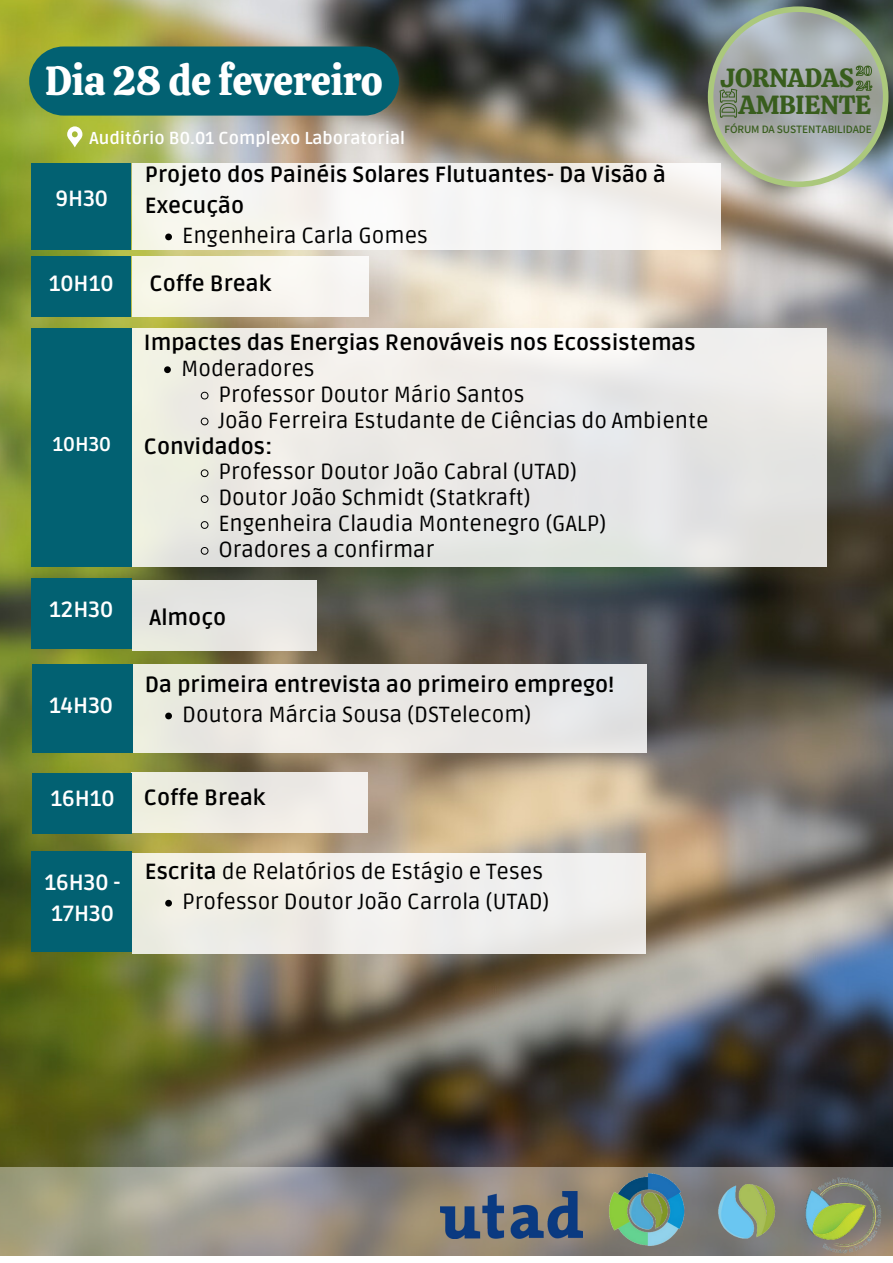
<style>
.page{position:relative;width:893px;height:1263px;background:#fff}
.page>*{position:absolute;margin:0;border:0;box-sizing:border-box;transform-origin:0 0}
.t1{font:40.42px "Calistoga";letter-spacing:-.01em;color:#fff}
.t2{font:26.17px "Calistoga";letter-spacing:-.01em;color:#385d1d}
.t3{font:700 21.98px/30.4px "Ruda";color:#fff;text-align:center}
.t4{font:21.9px "Ruda";color:#000}
.t5{font:700 21.9px/30.4px "Ruda";color:#000}
.t6{font:700 19.88px "Ruda";color:#fff}
.t7{font:700 17.25px "Ruda";color:#fff}
.t8{font:500 10.05px "Source Han Sans JP";letter-spacing:-.01em;color:#385d1d}
.s1{font-weight:700}
</style>
<div class="page">
<img style="left:0;top:0;width:893px;height:1167px">
<svg style="left:708px;top:6px;width:180px;height:181px;background:#9ea7a0"></svg>
<div style="left:29px;top:47px;width:370px;height:69px;background:#026172;border-radius:35px"></div>
<div style="left:132px;top:256px;width:237px;height:60px;background:#f7f5ed"></div>
<div style="left:31px;top:256px;width:100px;height:60px;background:#026172"></div>
<svg style="left:0;top:1167px;width:787px;height:89px;background:#9a9486"></svg>
<img style="left:787px;top:1151px;width:106px;height:105px">
<img style="left:708px;top:1170px;width:79px;height:79px">
<img style="left:605px;top:1170px;width:81px;height:79px">
<div style="left:132px;top:163px;width:589px;height:87px;background:linear-gradient(to right,#f7f7f1,#f4f2f1)"></div>
<div style="left:31px;top:163px;width:100px;height:87px;background:#026172"></div>
<svg style="left:165px;top:234px;width:7px;height:6px"></svg>
<div style="left:131px;top:328px;width:695px;height:239px;background:#ebe9e6"></div>
<div style="left:31px;top:328px;width:100px;height:239px;background:#026172"></div>
<svg style="left:164px;top:366px;width:7px;height:7px"></svg>
<svg style="left:201px;top:392px;width:8px;height:8px"></svg>
<svg style="left:201px;top:417px;width:8px;height:8px"></svg>
<svg style="left:201px;top:469px;width:8px;height:8px"></svg>
<svg style="left:201px;top:495px;width:8px;height:8px"></svg>
<svg style="left:201px;top:521px;width:8px;height:8px"></svg>
<svg style="left:201px;top:547px;width:8px;height:8px"></svg>
<div style="left:132px;top:580px;width:185px;height:71px;background:#e5e5e1"></div>
<div style="left:31px;top:578px;width:100px;height:70px;background:#026172"></div>
<div style="left:132px;top:664px;width:514px;height:89px;background:#e9e7e4"></div>
<div style="left:32px;top:664px;width:100px;height:89px;background:#026172"></div>
<svg style="left:165px;top:713px;width:7px;height:6px"></svg>
<div style="left:131px;top:773px;width:237px;height:60px;background:#eeece3"></div>
<div style="left:32px;top:773px;width:100px;height:60px;background:#026172"></div>
<div style="left:132px;top:853px;width:513px;height:101px;background:#f0efeb"></div>
<div style="left:32px;top:851px;width:100px;height:100px;background:#026172"></div>
<svg style="left:165px;top:900px;width:7px;height:6px"></svg>
<img style="left:440px;top:1191px;width:143px;height:48px">
<svg style="left:67px;top:126px;width:15px;height:21px"></svg>
<h2 class="t1" style="left:45px;top:55px;width:339px">Dia 28 de fevereiro</h2>
<p class="t7" style="left:89px;top:128px;width:317px">Auditório B0.01 Complexo Laboratorial</p>
<h5 class="t3" style="left:56px;top:184px;width:54px">9H30</h5>
<h3 class="t5" style="left:145px;top:160px;width:522px">Projeto dos Painéis Solares Flutuantes- Da Visão à<br>Execução</h3>
<h3 class="t4" style="left:182px;top:223px;width:247px">Engenheira Carla Gomes</h3>
<p class="t3" style="left:49px;top:269px;width:66px">10H10</p>
<h1 class="t5" style="left:150px;top:269px;width:123px">Coffe Break</h1>
<p class="t2" style="left:720px;top:60px;width:135px">JORNADAS</p>
<h2 class="t2" style="left:739px;top:88px;width:134px">AMBIENTE</h2>
<h4 class="t8" style="left:724px;top:122px;width:149px">FÓRUM DA SUSTENTABILIDADE</h4>
<p class="t6" style="left:53px;top:433px;width:60px">10H30</p>
<h3 class="t5" style="left:144px;top:328px;width:553px">Impactes das Energias Renováveis nos Ecossistemas</h3>
<h5 class="t4" style="left:181px;top:356px;width:135px">Moderadores</h5>
<p class="t4" style="left:218px;top:382px;width:308px">Professor Doutor Mário Santos</p>
<p class="t4" style="left:218px;top:407px;width:491px">João Ferreira Estudante de Ciências do Ambiente</p>
<p class="t5" style="left:144px;top:431px;width:130px">Convidados:</p>
<h5 class="t4" style="left:218px;top:459px;width:360px">Professor Doutor João Cabral (UTAD)</h5>
<p class="t4" style="left:218px;top:485px;width:314px">Doutor João Schmidt (Statkraft)</p>
<p class="t4" style="left:218px;top:511px;width:389px">Engenheira Claudia Montenegro (GALP)</p>
<p class="t4" style="left:218px;top:537px;width:217px">Oradores a confirmar</p>
<h5 class="t3" style="left:49px;top:595px;width:65px">12H30</h5>
<p class="t5" style="left:150px;top:603px;width:78px">Almoço</p>
<p class="t3" style="left:49px;top:691px;width:65px">14H30</p>
<h3 class="t5" style="left:145px;top:670px;width:471px">Da primeira entrevista ao primeiro emprego!</h3>
<h5 class="t4" style="left:182px;top:702px;width:351px">Doutora Márcia Sousa (DSTelecom)</h5>
<h3 class="t3" style="left:50px;top:784px;width:66px">16H10</h3>
<h5 class="t5" style="left:144px;top:783px;width:123px">Coffe Break</h5>
<p class="t3" style="left:44px;top:868px;width:78px">16H30 -<br>17H30</p>
<h3 class="t4" style="left:145px;top:859px;width:400px"><span class="s1">Escrita</span> de Relatórios de Estágio e Teses</h3>
<h6 class="t4" style="left:182px;top:889px;width:369px">Professor Doutor João Carrola (UTAD)</h6>
</div>
